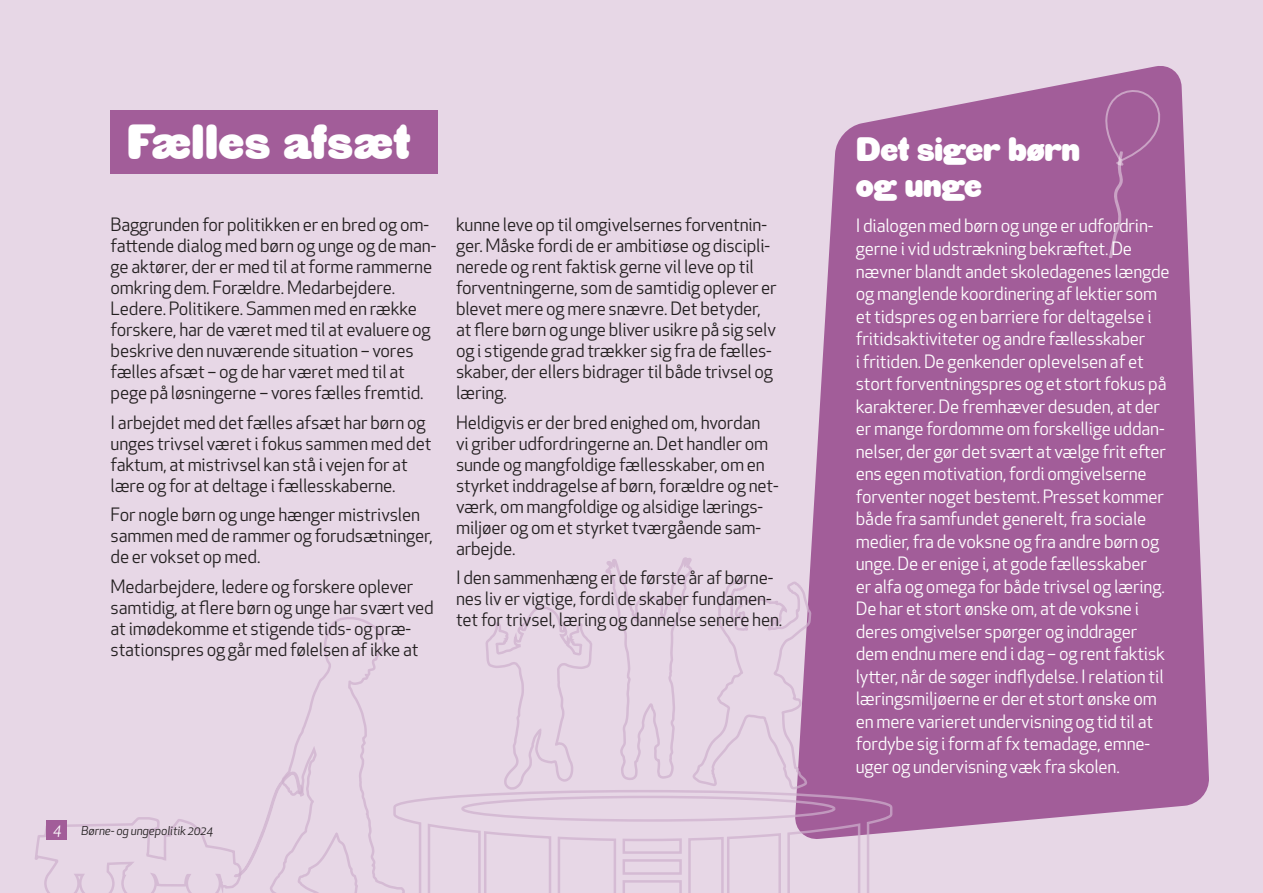
<style>
.page{position:relative;width:1263px;height:893px;background:#e7d7e6}
.page>*{position:absolute;margin:0;border:0;box-sizing:border-box;transform-origin:0 0}
.t1{font:48px "HWT Gothic Round";letter-spacing:.01em;color:#fff}
.t2{font:33px/36px "HWT Gothic Round";letter-spacing:-.01em;color:#fff}
.t3{font:18px/21px "Apex New";letter-spacing:-.01em;color:#231f20}
.t4{font:18px/22.5px "Apex New";letter-spacing:-.01em;color:#fff}
.t5{font:italic 15px "Apex New";color:#fff}
.t6{font:italic 12px "Apex New";letter-spacing:-.01em;color:#231f20}
</style>
<div class="page">
<svg style="left:810px;top:66px;width:399px;height:766px;background:#a96aa1"></svg>
<svg style="left:406px;top:788px;width:488px;height:105px"></svg>
<div style="left:461px;top:796px;width:374px;height:26px;border:2px solid #ceb0cd;border-radius:50%"></div>
<svg style="left:484px;top:606px;width:110px;height:185px"></svg>
<svg style="left:604px;top:556px;width:209px;height:235px"></svg>
<svg style="left:35px;top:617px;width:371px;height:276px"></svg>
<div style="left:47px;top:821px;width:20px;height:19px;background:#a25d99"></div>
<div style="left:111px;top:111px;width:327px;height:63px;background:#a25d99"></div>
<svg style="left:1104px;top:89px;width:58px;height:169px;background:#a4629c"></svg>
<p class="t1" style="left:126px;top:115px;width:285px">Fælles afsæt</p>
<p class="t3" style="left:111px;top:214px;width:327px">Baggrunden for politikken er en bred og om&shy;fattende dialog med børn og unge og de man&shy;ge aktører, der er med til at forme rammerne omkring dem. Forældre. Medarbejdere.<br>Ledere. Politikere. Sammen med en række forskere, har de været med til at evaluere og beskrive den nuværende situation – vores fælles afsæt – og de har været med til at pege på løsningerne – vores fælles fremtid.</p>
<p class="t3" style="left:111px;top:412px;width:322px">I arbejdet med det fælles afsæt har børn og unges trivsel været i fokus sammen med det faktum, at mistrivsel kan stå i vejen for at lære og for at deltage i fællesskaberne.</p>
<p class="t3" style="left:111px;top:504px;width:324px">For nogle børn og unge hænger mistrivslen sammen med de rammer og forudsætninger, de er vokset op med.</p>
<p class="t3" style="left:111px;top:576px;width:325px">Medarbejdere, ledere og forskere oplever samtidig, at flere børn og unge har svært ved at imødekomme et stigende tids- og præ&shy;stationspres og går med følelsen af ikke at</p>
<p class="t3" style="left:456px;top:214px;width:322px">kunne leve op til omgivelsernes forventnin&shy;ger. Måske fordi de er ambitiøse og discipli&shy;nerede og rent faktisk gerne vil leve op til forventningerne, som de samtidig oplever er blevet mere og mere snævre. Det betyder, at flere børn og unge bliver usikre på sig selv og i stigende grad trækker sig fra de fælles&shy;skaber, der ellers bidrager til både trivsel og læring.</p>
<p class="t3" style="left:456px;top:412px;width:324px">Heldigvis er der bred enighed om, hvordan<br>vi griber udfordringerne an. Det handler om sunde og mangfoldige fællesskaber, om en styrket inddragelse af børn, forældre og net&shy;værk, om mangfoldige og alsidige lærings&shy;miljøer og om et styrket tværgående sam&shy;arbejde.</p>
<p class="t3" style="left:456px;top:567px;width:328px">I den sammenhæng er de første år af børne&shy;nes liv er vigtige, fordi de skaber fundamen&shy;tet for trivsel, læring og dannelse senere hen.</p>
<p class="t5" style="left:53px;top:820px;width:10px">4</p>
<p class="t6" style="left:81px;top:823px;width:133px">Børne- og ungepolitik 2024</p>
<p class="t2" style="left:856px;top:132px;width:226px">Det siger børn og unge</p>
<p class="t4" style="left:856px;top:215px;width:315px">I dialogen med børn og unge er udfordrin&shy;gerne i vid udstrækning bekræftet. De nævner blandt andet skoledagenes længde og manglende koordinering af lektier som et tidspres og en barriere for deltagelse i fritidsaktiviteter og andre fællesskaber<br>i fritiden. De genkender oplevelsen af et stort forventningspres og et stort fokus på karakterer. De fremhæver desuden, at der er mange fordomme om forskellige uddan&shy;nelser, der gør det svært at vælge frit efter ens egen motivation, fordi omgivelserne forventer noget bestemt. Presset kommer både fra samfundet generelt, fra sociale medier, fra de voksne og fra andre børn og unge. De er enige i, at gode fællesskaber<br>er alfa og omega for både trivsel og læring.<br>De har et stort ønske om, at de voksne i deres omgivelser spørger og inddrager dem endnu mere end i dag – og rent faktisk lytter, når de søger indflydelse. I relation til læringsmiljøerne er der et stort ønske om en mere varieret undervisning og tid til at fordybe sig i form af fx temadage, emne&shy;uger og undervisning væk fra skolen.</p>
</div>
